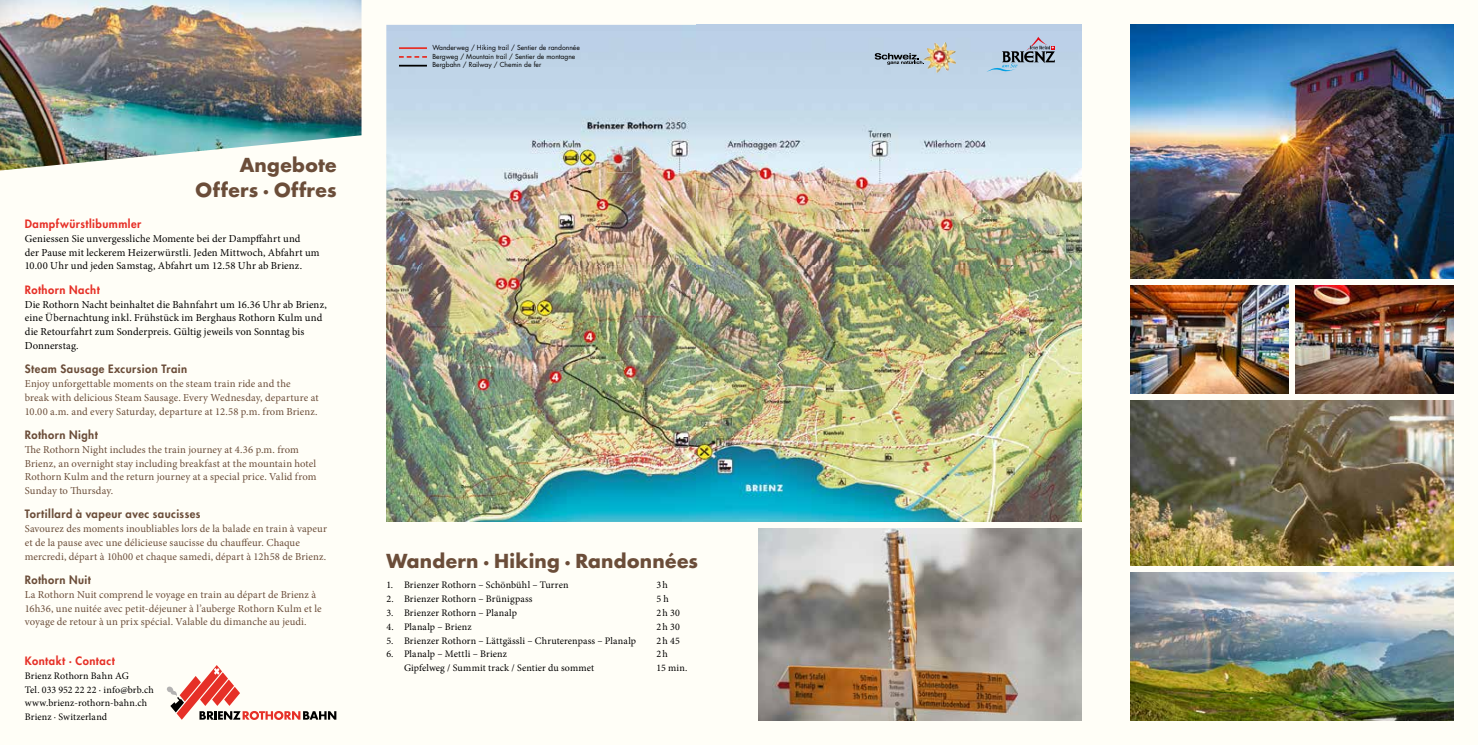
<style>
.page{position:relative;width:1478px;height:745px;background:#fff}
.page>*{position:absolute;margin:0;border:0;box-sizing:border-box;transform-origin:0 0}
.t1{font:700 18.75px/25px "Futura Std";letter-spacing:.015em;color:#6b4d39;text-align:right}
.t2{font:800 11.25px "Futura Std";letter-spacing:.04em;color:#6b4d39}
.t3{font:800 11.25px "Futura Std";letter-spacing:.045em;color:#e63027}
.t4{font:10.62px/13.8px "Minion Pro";letter-spacing:.01em;color:#6b4d39}
.t5{font:10.62px/13.8px "Minion Pro";letter-spacing:.01em;color:#000}
.t6{font:10px/13.8px "Minion Pro";letter-spacing:.01em;color:#000}
.t7{font:6.75px/8.6px "Futura Std";color:#000}
</style>
<div class="page">
<div style="left:0;top:0;width:372px;height:744px;background:#fffef7"></div>
<div style="left:351px;top:0;width:393px;height:744px;background:#fffef7"></div>
<div style="left:719px;top:0;width:394px;height:744px;background:#fffef7"></div>
<div style="left:1091px;top:0;width:387px;height:744px;background:#fffef7"></div>
<img style="left:758px;top:528px;width:323px;height:191px">
<img style="left:386px;top:25px;width:695px;height:496px">
<img style="left:607px;top:146px;width:25px;height:26px">
<img style="left:607px;top:146px;width:24px;height:25px">
<hr style="left:399px;top:47px;width:28px;height:2px;background:#e63027">
<svg style="left:399px;top:56px;width:28px;height:2px"></svg>
<svg style="left:399px;top:65px;width:28px;height:1px"></svg>
<svg style="left:986px;top:37px;width:69px;height:35px;background:#a0b0c3"></svg>
<svg style="left:874px;top:53px;width:49px;height:12px"></svg>
<img style="left:923px;top:42px;width:33px;height:31px">
<svg style="left:167px;top:665px;width:169px;height:54px"></svg>
<img style="left:0;top:0;width:361px;height:170px">
<img style="left:1130px;top:400px;width:323px;height:164px">
<img style="left:1295px;top:285px;width:158px;height:108px">
<img style="left:1130px;top:285px;width:158px;height:108px">
<img style="left:1130px;top:25px;width:323px;height:253px">
<img style="left:1130px;top:572px;width:323px;height:147px">
<h1 class="t1" style="left:196px;top:152px;width:143px">Angebote<br>Offers · Offres</h1>
<p class="t3" style="left:25px;top:217px;width:118px">Dampfwürstlibummler</p>
<p class="t5" style="left:25px;top:231px;width:296px">Geniessen Sie unvergessliche Momente bei der Dampffahrt und<br>der Pause mit leckerem Heizerwürstli. Jeden Mittwoch, Abfahrt um<br>10.00 Uhr und jeden Samstag, Abfahrt um 12.58 Uhr ab Brienz.</p>
<p class="t3" style="left:25px;top:282px;width:77px">Rothorn Nacht</p>
<p class="t5" style="left:25px;top:297px;width:304px">Die Rothorn Nacht beinhaltet die Bahnfahrt um 16.36 Uhr ab Brienz, eine Übernachtung inkl. Frühstück im Berghaus Rothorn Kulm und die Retourfahrt zum Sonderpreis. Gültig jeweils von Sonntag bis Donnerstag.</p>
<p class="t2" style="left:25px;top:362px;width:164px">Steam Sausage Excursion Train</p>
<p class="t4" style="left:25px;top:376px;width:295px">Enjoy unforgettable moments on the steam train ride and the<br>break with delicious Steam Sausage. Every Wednesday, departure at<br>10.00 a.m. and every Saturday, departure at 12.58 p.m. from Brienz.</p>
<p class="t2" style="left:25px;top:427px;width:74px">Rothorn Night</p>
<p class="t4" style="left:25px;top:442px;width:293px">The Rothorn Night includes the train journey at 4.36 p.m. from Brienz, an overnight stay including breakfast at the mountain hotel Rothorn Kulm and the return journey at a special price. Valid from Sunday to Thursday.</p>
<p class="t2" style="left:25px;top:507px;width:177px">Tortillard à vapeur avec saucisses</p>
<p class="t4" style="left:25px;top:521px;width:304px">Savourez des moments inoubliables lors de la balade en train à vapeur et de la pause avec une délicieuse saucisse du chauffeur. Chaque mercredi, départ à 10h00 et chaque samedi, départ à 12h58 de Brienz.</p>
<p class="t2" style="left:25px;top:572px;width:68px">Rothorn Nuit</p>
<p class="t4" style="left:25px;top:587px;width:298px">La Rothorn Nuit comprend le voyage en train au départ de Brienz à<br>16h36, une nuitée avec petit-déjeuner à l’auberge Rothorn Kulm et le voyage de retour à un prix spécial. Valable du dimanche au jeudi.</p>
<p class="t3" style="left:25px;top:653px;width:91px">Kontakt · Contact</p>
<p class="t6" style="left:25px;top:668px;width:131px">Brienz Rothorn Bahn AG<br>Tel. 033 952 22 22 · info@brb.ch www.brienz-rothorn-bahn.ch<br>Brienz · Switzerland</p>
<p class="t7" style="left:432px;top:43px;width:149px">Wanderweg / Hiking trail / Sentier de randonnée<br>Bergweg / Mountain trail / Sentier de montagne<br>Bergbahn / Railway / Chemin de fer</p>
<h1 class="t1" style="left:386px;top:547px;width:313px">Wandern · Hiking · Randonnées</h1>
<p class="t6" style="left:386px;top:578px;width:184px">1. Brienzer Rothorn – Schönbühl – Turren</p>
<p class="t6" style="left:656px;top:578px;width:13px">3h</p>
<p class="t6" style="left:386px;top:591px;width:148px">2. Brienzer Rothorn – Brünigpass</p>
<p class="t6" style="left:656px;top:591px;width:14px">5 h</p>
<p class="t6" style="left:386px;top:605px;width:132px">3. Brienzer Rothorn – Planalp</p>
<p class="t6" style="left:656px;top:605px;width:25px">2h 30</p>
<p class="t6" style="left:386px;top:619px;width:87px">4. Planalp – Brienz</p>
<p class="t6" style="left:656px;top:619px;width:25px">2h 30</p>
<p class="t6" style="left:386px;top:633px;width:251px">5. Brienzer Rothorn – Lättgässli – Chruterenpass – Planalp</p>
<p class="t6" style="left:656px;top:633px;width:25px">2h 45</p>
<p class="t6" style="left:386px;top:646px;width:122px">6. Planalp – Mettli – Brienz</p>
<p class="t6" style="left:656px;top:646px;width:13px">2h</p>
<p class="t6" style="left:404px;top:660px;width:192px">Gipfelweg / Summit track / Sentier du sommet</p>
<p class="t6" style="left:656px;top:660px;width:33px">15 min.</p>
</div>
